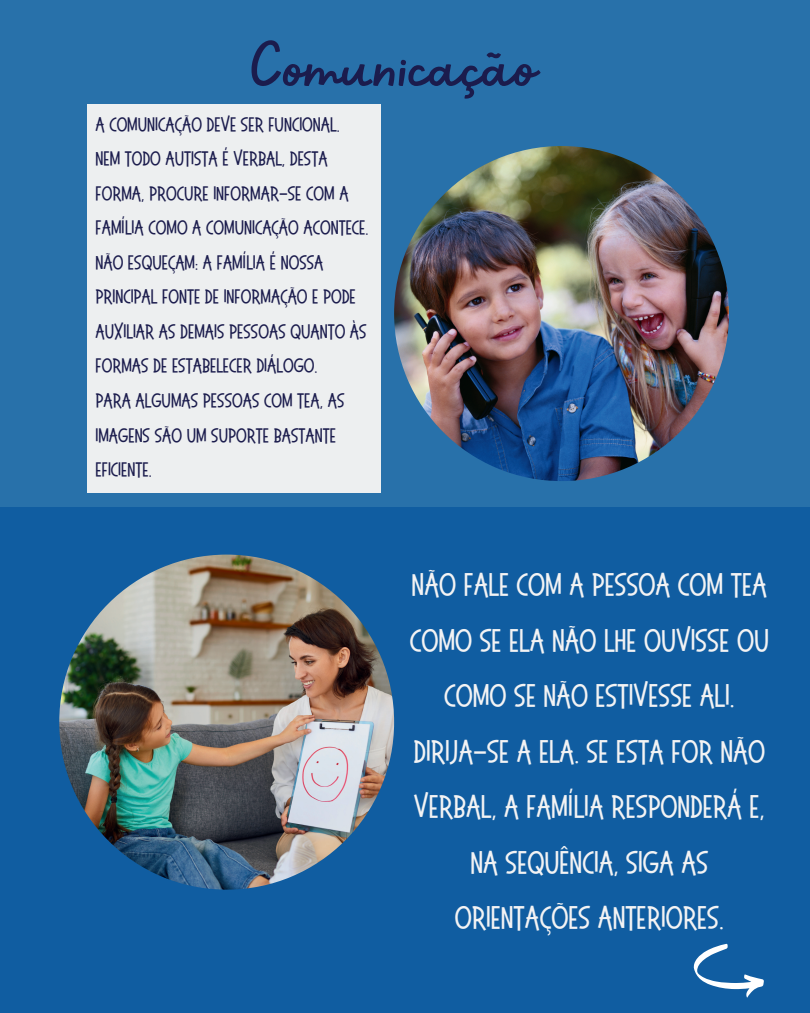
<style>
.page{position:relative;width:810px;height:1013px;background:#fff}
.page>*{position:absolute;margin:0;border:0;box-sizing:border-box;transform-origin:0 0}
.t1{font:70px "Sweet Apricot";color:#1b1c4d}
.t2{font:40px/55.5px "Sweet Salty";color:#f3f3f4;text-align:center}
.t3{font:25px/34.5px "Sweet Salty";color:#1b1c4d}
</style>
<div class="page">
<div style="left:0;top:0;width:810px;height:1012px;background:#105da1"></div>
<div style="left:0;top:0;width:810px;height:506px;background:#2871aa"></div>
<div style="left:87px;top:104px;width:294px;height:388px;background:#edeff0"></div>
<img style="left:394px;top:146px;width:335px;height:335px;border-radius:50%">
<svg style="left:694px;top:943px;width:70px;height:54px"></svg>
<img style="left:59px;top:554px;width:335px;height:335px;border-radius:50%">
<h1 class="t1" style="left:251px;top:25px;width:289px">Comunicação</h1>
<p class="t3" style="left:95px;top:107px;width:275px">A COMUNICAÇÃO DEVE SER FUNCIONAL.<br>NEM TODO AUTISTA É VERBAL, DESTA<br>FORMA, PROCURE INFORMAR-SE COM A<br>FAMÍLIA COMO A COMUNICAÇÃO ACONTECE.<br>NÃO ESQUEÇAM: A FAMÍLIA É NOSSA<br>PRINCIPAL FONTE DE INFORMAÇÃO E PODE<br>AUXILIAR AS DEMAIS PESSOAS QUANTO ÀS<br>FORMAS DE ESTABELECER DIÁLOGO.<br>PARA ALGUMAS PESSOAS COM TEA, AS<br>IMAGENS SÃO UM SUPORTE BASTANTE<br>EFICIENTE.</p>
<h2 class="t2" style="left:410px;top:556px;width:361px">NÃO FALE COM A PESSOA COM TEA<br>COMO SE ELA NÃO LHE OUVISSE OU<br>COMO SE NÃO ESTIVESSE ALI.<br>DIRIJA-SE A ELA. SE ESTA FOR NÃO<br>VERBAL, A FAMÍLIA RESPONDERÁ E,<br>NA SEQUÊNCIA, SIGA AS<br>ORIENTAÇÕES ANTERIORES.</h2>
</div>
